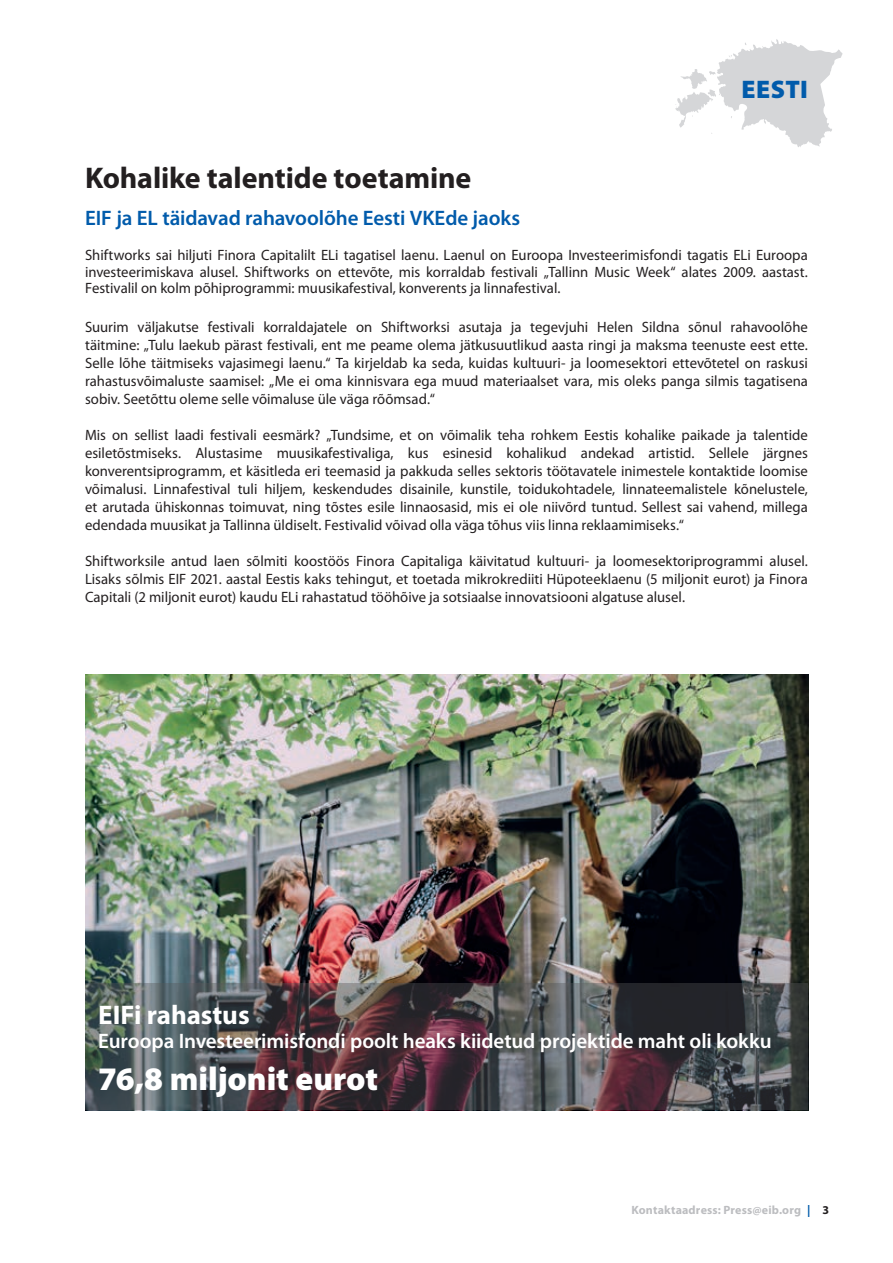
<style>
.page{position:relative;width:893px;height:1263px;background:#fff}
.page>*{position:absolute;margin:0;border:0;box-sizing:border-box;transform-origin:0 0}
._01_TITRE_PROJET{font:900 33px "Myriad Pro";color:#fff}
._01_TITRE_PROJET-2{font:700 30px "Myriad Pro";letter-spacing:-.005em;color:#231f20}
.BANDEAU_SUR_PHOTO{font:700 27px "Myriad Pro";letter-spacing:-.005em;color:#fff}
.t1{font:900 25.5px "Myriad Pro";letter-spacing:.015em;color:#015bab}
.BANDEAU_SUR_PHOTO-2{font:600 21px "Myriad Pro";letter-spacing:-.005em;color:#fff}
._01a_SOUS_TITRE_PROJ{font:600 21px "Myriad Pro";letter-spacing:-.005em;color:#015bab}
._01_TEXTE_COURANT{font:15px/18px "Myriad Pro";color:#231f20;text-align:justify}
._01b_SOUS_SOUS_TITRE{font:15px/16.5px "Myriad Pro";color:#231f20;text-align:justify}
.t2{font:700 12px "Myriad Pro";letter-spacing:.015em;color:#bcbdc0}
.s1{color:#015bab}
.s2{color:#231f20}
</style>
<div class="page">
<svg style="left:675px;top:39px;width:168px;height:108px"></svg>
<img style="left:85px;top:674px;width:724px;height:436px">
<svg style="left:85px;top:983px;width:723px;height:127px;background:#4d474c"></svg>
<h3 class="t1" style="left:741px;top:75px;width:68px">EESTI</h3>
<p class="_01_TITRE_PROJET-2" style="left:85px;top:161px;width:388px">Kohalike talentide toetamine</p>
<p class="_01a_SOUS_TITRE_PROJ" style="left:85px;top:206px;width:437px">EIF ja EL täidavad rahavoolõhe Eesti VKEde jaoks</p>
<p class="_01b_SOUS_SOUS_TITRE" style="left:85px;top:247px;width:724px">Shiftworks sai hiljuti Finora Capitalilt ELi tagatisel laenu. Laenul on Euroopa Investeerimisfondi tagatis ELi Euroopa investeerimiskava alusel. Shiftworks on ettevõte, mis korraldab festivali „Tallinn Music Week“ alates 2009. aastast.<br>Festivalil on kolm põhiprogrammi: muusikafestival, konverents ja linnafestival.</p>
<p class="_01_TEXTE_COURANT" style="left:85px;top:318px;width:724px">Suurim väljakutse festivali korraldajatele on Shiftworksi asutaja ja tegevjuhi Helen Sildna sõnul rahavoolõhe täitmine: „Tulu laekub pärast festivali, ent me peame olema jätkusuutlikud aasta ringi ja maksma teenuste eest ette.<br>Selle lõhe täitmiseks vajasimegi laenu.“ Ta kirjeldab ka seda, kuidas kultuuri- ja loomesektori ettevõtetel on raskusi rahastusvõimaluste saamisel: „Me ei oma kinnisvara ega muud materiaalset vara, mis oleks panga silmis tagatisena sobiv. Seetõttu oleme selle võimaluse üle väga rõõmsad.“</p>
<p class="_01_TEXTE_COURANT" style="left:85px;top:426px;width:724px">Mis on sellist laadi festivali eesmärk? „Tundsime, et on võimalik teha rohkem Eestis kohalike paikade ja talentide esiletõstmiseks. Alustasime muusikafestivaliga, kus esinesid kohalikud andekad artistid. Sellele järgnes konverentsiprogramm, et käsitleda eri teemasid ja pakkuda selles sektoris töötavatele inimestele kontaktide loomise võimalusi. Linnafestival tuli hiljem, keskendudes disainile, kunstile, toidukohtadele, linnateemalistele kõnelustele, et arutada ühiskonnas toimuvat, ning tõstes esile linnaosasid, mis ei ole niivõrd tuntud. Sellest sai vahend, millega edendada muusikat ja Tallinna üldiselt. Festivalid võivad olla väga tõhus viis linna reklaamimiseks.“</p>
<p class="_01_TEXTE_COURANT" style="left:85px;top:552px;width:724px">Shiftworksile antud laen sõlmiti koostöös Finora Capitaliga käivitatud kultuuri- ja loomesektoriprogrammi alusel.<br>Lisaks sõlmis EIF 2021. aastal Eestis kaks tehingut, et toetada mikrokrediiti Hüpoteeklaenu (5 miljonit eurot) ja Finora Capitali (2 miljonit eurot) kaudu ELi rahastatud tööhõive ja sotsiaalse innovatsiooni algatuse alusel.</p>
<p class="BANDEAU_SUR_PHOTO" style="left:98px;top:1000px;width:153px">EIFi rahastus</p>
<p class="BANDEAU_SUR_PHOTO-2" style="left:98px;top:1029px;width:675px">Euroopa Investeerimisfondi poolt heaks kiidetud projektide maht oli kokku</p>
<p class="_01_TITRE_PROJET" style="left:98px;top:1060px;width:282px">76,8 miljonit eurot</p>
<p class="t2" style="left:631px;top:1203px;width:199px">Kontaktaadress: Press@eib.org <span class="s1">|</span> <span class="s2">3</span></p>
</div>
